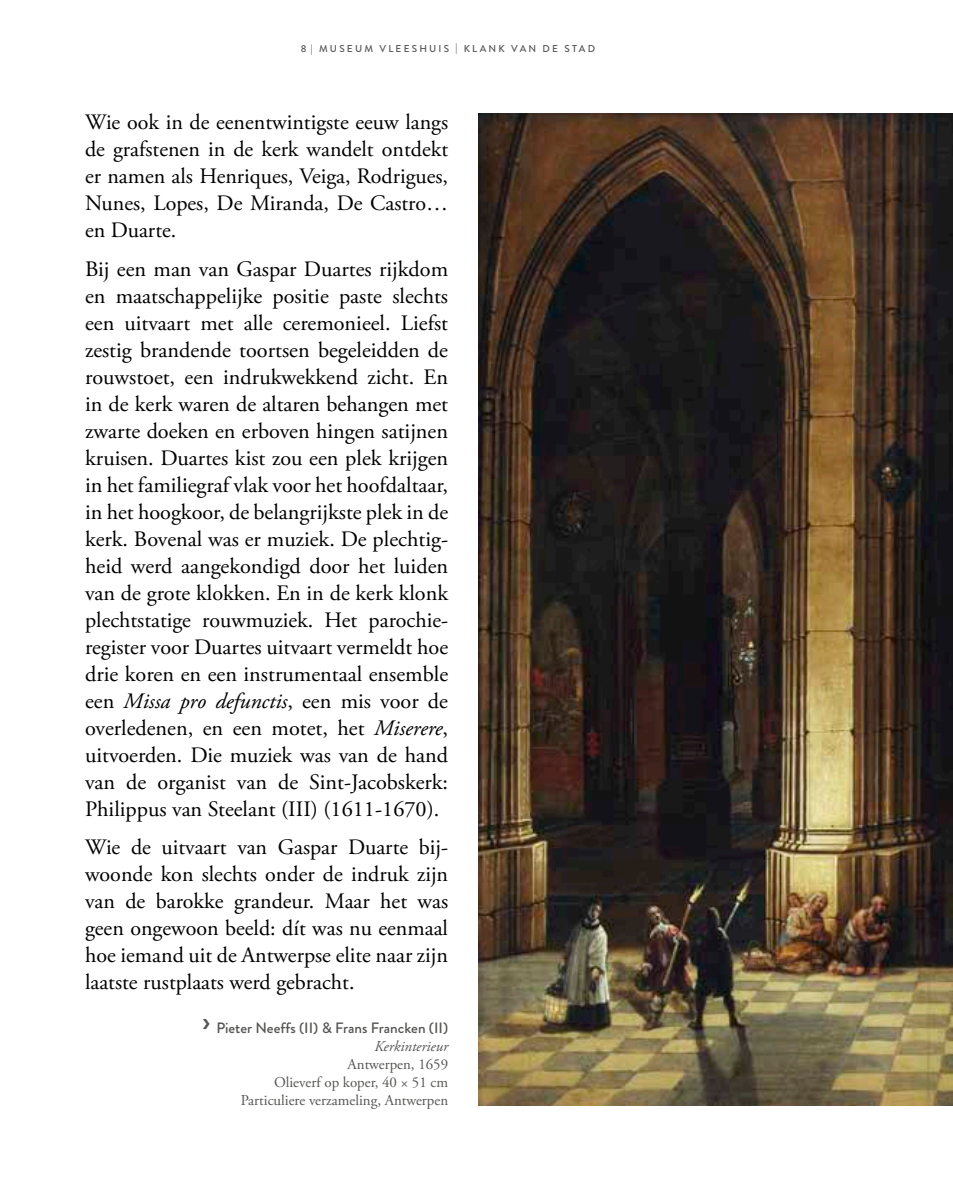
<style>
.page{position:relative;width:953px;height:1191px;background:#fff}
.page>*{position:absolute;margin:0;border:0;box-sizing:border-box;transform-origin:0 0}
.t1{font:22px/27px "Adobe Garamond Pro";color:#000;text-align:justify}
.t2{font:15px/18px "Adobe Garamond Pro";color:#555554;text-align:right}
.t3{font:500 15px "Brandon Grotesque";color:#555554}
.t4{font:italic 15px "Adobe Garamond Pro";color:#555554}
.t5{font:500 10px "Brandon Grotesque";letter-spacing:.22em;color:#555554}
.s1{font-style:italic}
</style>
<div class="page">
<img style="left:478px;top:113px;width:474px;height:993px">
<p class="t5" style="left:301px;top:41px;width:295px">8 | MUSEUM VLEESHUIS | KLANK VAN DE STAD</p>
<p class="t1" style="left:85px;top:110px;width:364px">Wie ook in de eenentwintigste eeuw langs de grafstenen in de kerk wandelt ontdekt er namen als Henriques, Veiga, Rodrigues, Nunes, Lopes, De Miranda, De Castro… en Duarte.</p>
<p class="t1" style="left:85px;top:256px;width:364px">Bij een man van Gaspar Duartes rijkdom en maatschappelijke positie paste slechts een uitvaart met alle ceremonieel. Liefst zestig brandende toortsen begeleidden de rouwstoet, een indrukwekkend zicht. En in de kerk waren de altaren behangen met zwarte doeken en erboven hingen satijnen kruisen. Duartes kist zou een plek krijgen in het familiegraf vlak voor het hoofdaltaar, in het hoogkoor, de belangrijkste plek in de kerk. Bovenal was er muziek. De plechtig&shy;heid werd aangekondigd door het luiden van de grote klokken. En in de kerk klonk plechtstatige rouwmuziek. Het parochie&shy;register voor Duartes uitvaart vermeldt hoe drie koren en een instrumentaal ensemble een <span class="s1">Missa pro defunctis</span>, een mis voor de overledenen, en een motet, het <span class="s1">Miserere</span>, uitvoerden. Die muziek was van de hand van de organist van de Sint-Jacobskerk:<br>Philippus van Steelant (III) (1611-1670).</p>
<p class="t1" style="left:85px;top:834px;width:364px">Wie de uitvaart van Gaspar Duarte bij&shy;woonde kon slechts onder de indruk zijn van de barokke grandeur. Maar het was geen ongewoon beeld: dít was nu eenmaal hoe iemand uit de Antwerpse elite naar zijn laatste rustplaats werd gebracht.</p>
<p class="t3" style="left:216px;top:1017px;width:233px">Pieter Neeffs (II) &amp; Frans Francken (II)</p>
<p class="t4" style="left:374px;top:1036px;width:75px">Kerkinterieur</p>
<p class="t2" style="left:241px;top:1055px;width:209px">Antwerpen, 1659<br>Olieverf op koper, 40 × 51 cm<br>Particuliere verzameling, Antwerpen</p>
</div>
